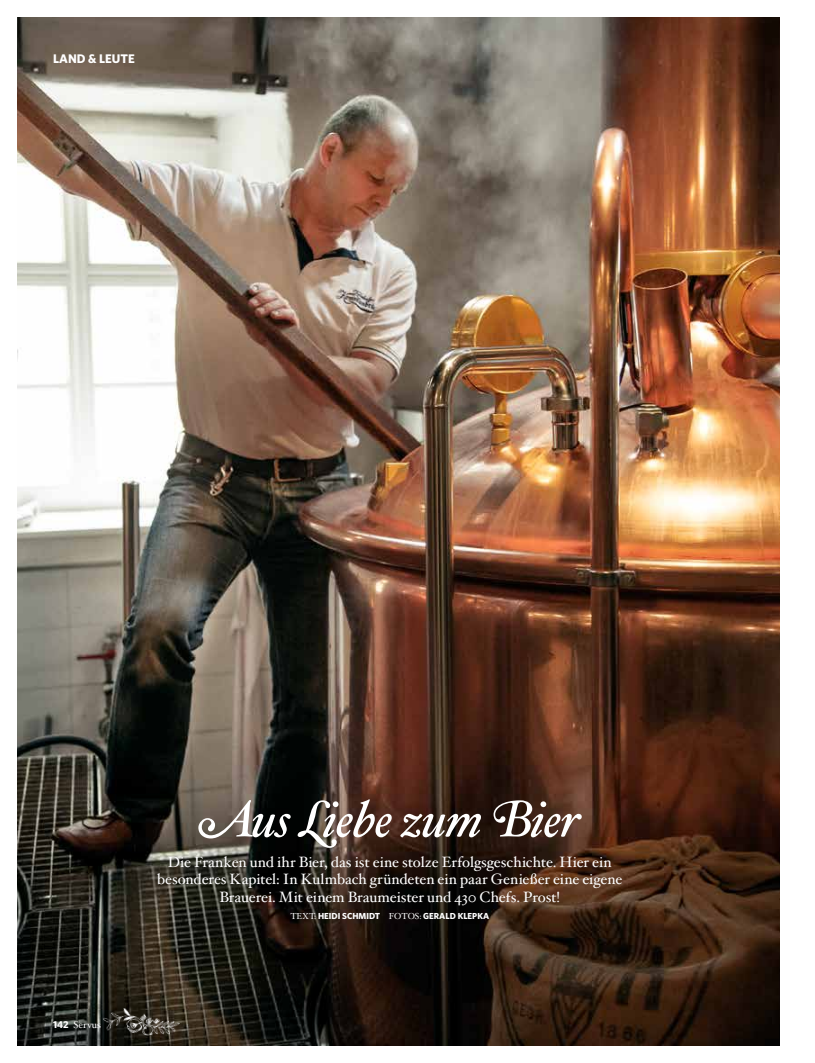
<style>
.page{position:relative;width:815px;height:1063px;background:#fff}
.page>*{position:absolute;margin:0;border:0;box-sizing:border-box;transform-origin:0 0}
.t1{font:italic 50.88px "Hoefler Txt";letter-spacing:-.02em;color:#fff}
.t2{font:15px/17.5px "Hoefler Txt";letter-spacing:-.005em;color:#fff;text-align:center}
.t3{font:700 12.5px "Whitney";color:#fff}
.t4{font:10px "Hoefler Txt";letter-spacing:-.005em;color:#fff}
.t5{font:700 8.75px "Whitney";color:#fff}
.s1{font-family:"Whitney";font-weight:700}
.s2{font-family:"Hoefler Txt";font-weight:400}
</style>
<div class="page">
<img style="left:18px;top:18px;width:762px;height:1027px">
<img style="left:99px;top:1002px;width:83px;height:44px">
<p class="t3" style="left:53px;top:50px;width:83px">LAND &amp; LEUTE</p>
<p class="t4" style="left:53px;top:1017px;width:49px"><span class="s1">142</span> Servus</p>
<h1 class="t1" style="left:199px;top:789px;width:383px">Aus Liebe zum Bier</h1>
<p class="t2" style="left:157px;top:852px;width:467px">Die Franken und ihr Bier, das ist eine stolze Erfolgsgeschichte. Hier ein besonderes Kapitel: In Kulmbach gründeten ein paar Genießer eine eigene<br>Brauerei. Mit einem Braumeister und 430 Chefs. Prost!</p>
<p class="t5" style="left:290px;top:910px;width:200px"><span class="s2">TEXT:</span> HEIDI SCHMIDT <span class="s2">FOTOS:</span> GERALD KLEPKA</p>
</div>
